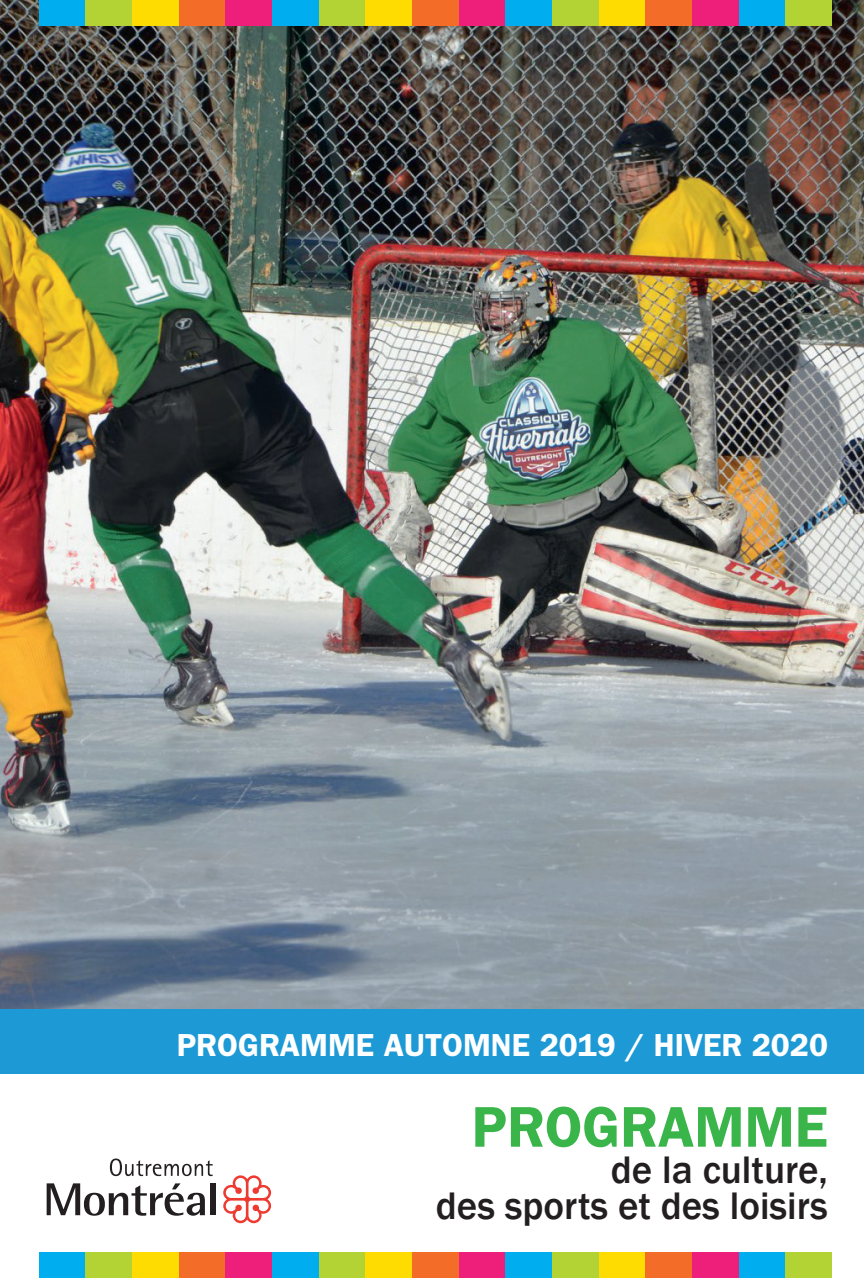
<style>
.page{position:relative;width:864px;height:1278px;background:#fff}
.page>*{position:absolute;margin:0;border:0;box-sizing:border-box;transform-origin:0 0}
.t1{font:600 57.6px "Franklin Gothic";color:#3ab54a}
.t2{font:500 39.4px "Franklin Gothic";color:#231f20}
.t3{font:600 32px "Franklin Gothic";color:#fff}
</style>
<div class="page">
<img style="left:0;top:0;width:864px;height:1009px">
<div style="left:0;top:1009px;width:864px;height:65px;background:#1d99d6"></div>
<svg style="left:110px;top:1159px;width:103px;height:17px"></svg>
<svg style="left:47px;top:1183px;width:158px;height:33px"></svg>
<div style="left:210px;top:1183px;width:5px;height:32px;background:#231f20"></div>
<svg style="left:223px;top:1175px;width:48px;height:48px"></svg>
<div style="left:39px;top:0;width:47px;height:26px;background:#00aeef"></div>
<div style="left:86px;top:0;width:46px;height:26px;background:#b3d234"></div>
<div style="left:132px;top:0;width:47px;height:26px;background:#ffdc01"></div>
<div style="left:179px;top:0;width:47px;height:26px;background:#f36d28"></div>
<div style="left:226px;top:0;width:46px;height:26px;background:#ee1e7b"></div>
<div style="left:272px;top:0;width:47px;height:26px;background:#00aeef"></div>
<div style="left:319px;top:0;width:46px;height:26px;background:#b3d234"></div>
<div style="left:365px;top:0;width:47px;height:26px;background:#ffdc01"></div>
<div style="left:412px;top:0;width:47px;height:26px;background:#f36d28"></div>
<div style="left:459px;top:0;width:46px;height:26px;background:#ee1e7b"></div>
<div style="left:505px;top:0;width:47px;height:26px;background:#00aeef"></div>
<div style="left:552px;top:0;width:47px;height:26px;background:#b3d234"></div>
<div style="left:599px;top:0;width:46px;height:26px;background:#ffdc01"></div>
<div style="left:645px;top:0;width:47px;height:26px;background:#f36d28"></div>
<div style="left:692px;top:0;width:47px;height:26px;background:#ee1e7b"></div>
<div style="left:739px;top:0;width:46px;height:26px;background:#00aeef"></div>
<div style="left:785px;top:0;width:47px;height:26px;background:#b3d234"></div>
<div style="left:39px;top:1252px;width:47px;height:26px;background:#00aeef"></div>
<div style="left:86px;top:1252px;width:46px;height:26px;background:#b3d234"></div>
<div style="left:132px;top:1252px;width:47px;height:26px;background:#ffdc01"></div>
<div style="left:179px;top:1252px;width:47px;height:26px;background:#f36d28"></div>
<div style="left:226px;top:1252px;width:46px;height:26px;background:#ee1e7b"></div>
<div style="left:272px;top:1252px;width:47px;height:26px;background:#00aeef"></div>
<div style="left:319px;top:1252px;width:46px;height:26px;background:#b3d234"></div>
<div style="left:365px;top:1252px;width:47px;height:26px;background:#ffdc01"></div>
<div style="left:412px;top:1252px;width:47px;height:26px;background:#f36d28"></div>
<div style="left:459px;top:1252px;width:46px;height:26px;background:#ee1e7b"></div>
<div style="left:505px;top:1252px;width:47px;height:26px;background:#00aeef"></div>
<div style="left:552px;top:1252px;width:47px;height:26px;background:#b3d234"></div>
<div style="left:599px;top:1252px;width:46px;height:26px;background:#ffdc01"></div>
<div style="left:645px;top:1252px;width:47px;height:26px;background:#f36d28"></div>
<div style="left:692px;top:1252px;width:47px;height:26px;background:#ee1e7b"></div>
<div style="left:739px;top:1252px;width:46px;height:26px;background:#00aeef"></div>
<div style="left:785px;top:1252px;width:47px;height:26px;background:#b3d234"></div>
<p class="t3" style="left:177px;top:1026px;width:653px">PROGRAMME AUTOMNE 2019 / HIVER 2020</p>
<p class="t1" style="left:472px;top:1093px;width:358px">PROGRAMME</p>
<p class="t2" style="left:611px;top:1146px;width:219px">de la culture,</p>
<p class="t2" style="left:436px;top:1182px;width:394px">des sports et des loisirs</p>
</div>
